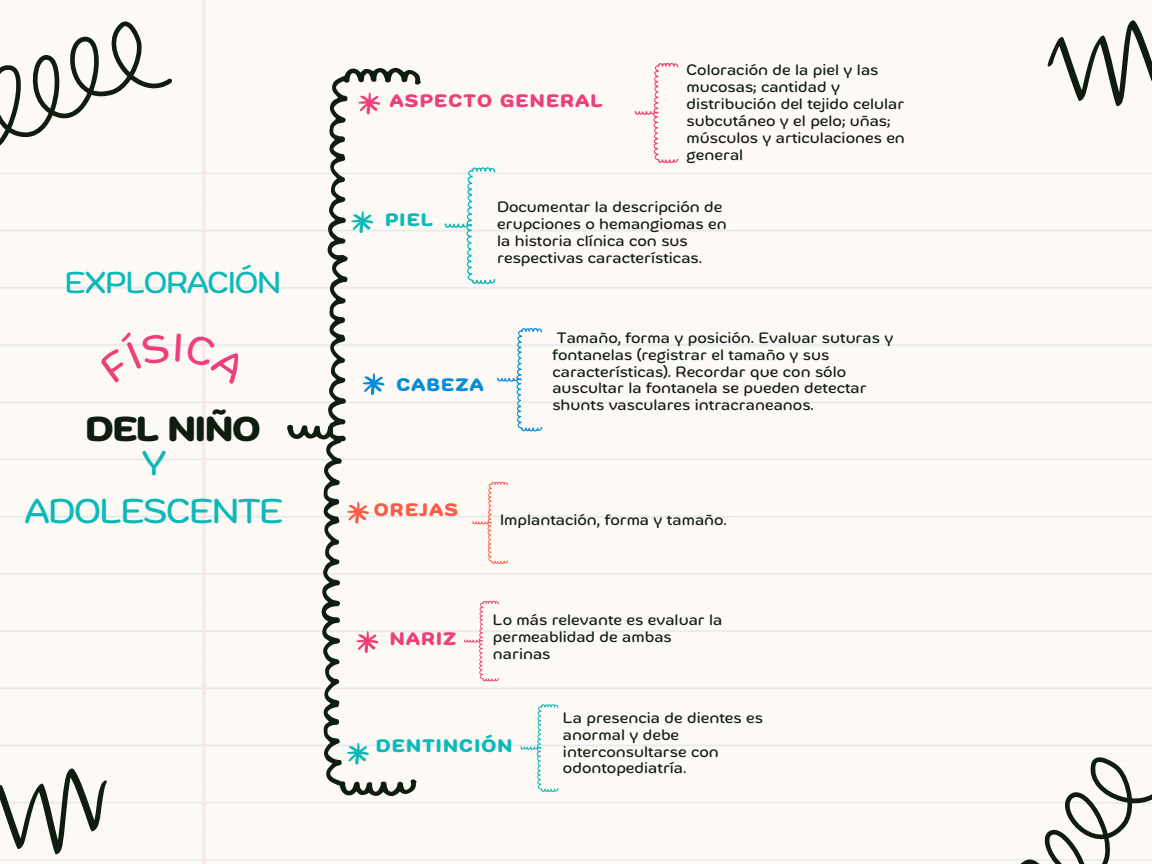
<style>
.page{position:relative;width:1152px;height:864px;background:#fdfaf5}
.page>*{position:absolute;margin:0;border:0;box-sizing:border-box;transform-origin:0 0}
.t1{font:700 34.5px "Mommi";letter-spacing:-.04em;color:#0f1d11}
.t2{font:34.2px/47.8px "Mommi";letter-spacing:-.04em;color:#0cb9b8;text-align:center}
.t3{font:30px "Mommi";letter-spacing:-.04em;color:#0cb9b8}
.t4{font:700 18px "Mommi";letter-spacing:.07em;color:#ef3e7c}
.t5{font:700 18px "Mommi";letter-spacing:.07em;color:#0cb9b8}
.t6{font:700 18px "Mommi";letter-spacing:.07em;color:#058cd7}
.t7{font:700 18px "Mommi";letter-spacing:.07em;color:#fd5a46}
.t8{font:15px/16.8px "Mommi";color:#0f1d11}
</style>
<div class="page">
<svg style="left:635px;top:63px;width:43px;height:100px"></svg>
<svg style="left:445px;top:167px;width:50px;height:117px"></svg>
<svg style="left:497px;top:328px;width:45px;height:104px"></svg>
<svg style="left:472px;top:482px;width:36px;height:82px"></svg>
<svg style="left:0;top:21px;width:172px;height:128px"></svg>
<svg style="left:983px;top:732px;width:169px;height:132px"></svg>
<svg style="left:1037px;top:0;width:115px;height:132px"></svg>
<svg style="left:0;top:729px;width:127px;height:135px"></svg>
<svg style="left:464px;top:601px;width:35px;height:80px"></svg>
<svg style="left:288px;top:68px;width:133px;height:728px"></svg>
<svg style="left:520px;top:704px;width:39px;height:88px"></svg>
<div style="left:99px;top:332px;width:150px;height:52px;background:#fdfaf5"></div>
<p class="t3" style="left:64px;top:269px;width:218px">EXPLORACIÓN</p>
<p class="t1" style="left:85px;top:413px;width:177px">DEL NIÑO</p>
<p class="t2" style="left:25px;top:441px;width:260px">Y<br>ADOLESCENTE</p>
<p class="t4" style="left:390px;top:92px;width:214px">ASPECTO GENERAL</p>
<p class="t8" style="left:687px;top:62px;width:220px">Coloración de la piel y las mucosas; cantidad y distribución del tejido celular subcutáneo y el pelo; uñas; músculos y articulaciones en general</p>
<p class="t5" style="left:385px;top:211px;width:50px">PIEL</p>
<p class="t8" style="left:497px;top:199px;width:231px">Documentar la descripción de erupciones o hemangiomas en la historia clínica con sus respectivas características.</p>
<p class="t6" style="left:396px;top:377px;width:89px">CABEZA</p>
<h5 class="t8" style="left:552px;top:330px;width:342px">Tamaño, forma y posición. Evaluar suturas y fontanelas (registrar el tamaño y sus características). Recordar que con sólo auscultar la fontanela se pueden detectar shunts vasculares intracraneanos.</h5>
<p class="t7" style="left:374px;top:502px;width:86px">OREJAS</p>
<p class="t4" style="left:390px;top:631px;width:68px">NARIZ</p>
<p class="t8" style="left:500px;top:512px;width:228px">Implantación, forma y tamaño.</p>
<h4 class="t8" style="left:493px;top:612px;width:231px">Lo más relevante es evaluar la permeablidad de ambas narinas</h4>
<h1 class="t5" style="left:376px;top:738px;width:138px">DENTINCIÓN</h1>
<p class="t8" style="left:563px;top:710px;width:202px">La presencia de dientes es anormal y debe interconsultarse con odontopediatría.</p>
</div>
